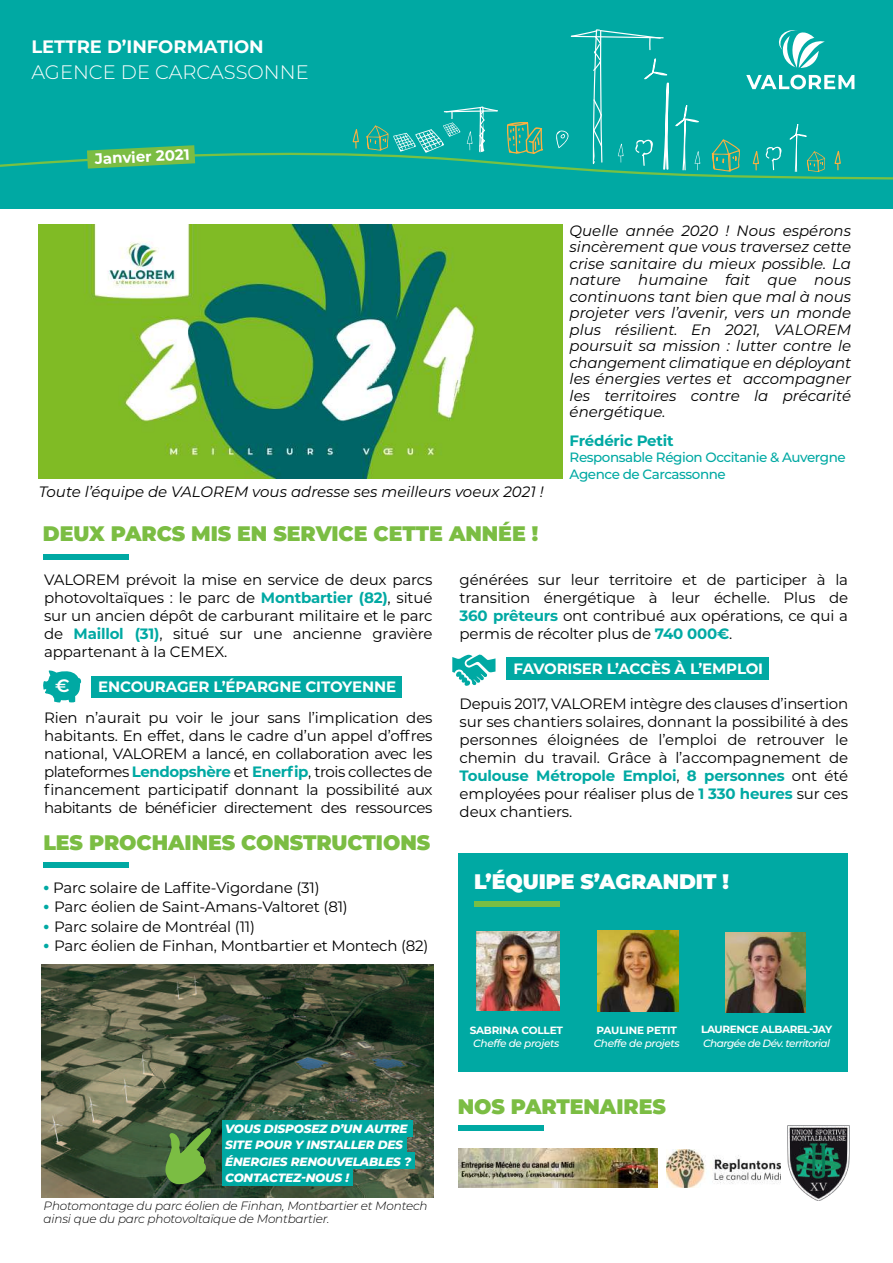
<style>
.page{position:relative;width:893px;height:1263px;background:#fff}
.page>*{position:absolute;margin:0;border:0;box-sizing:border-box;transform-origin:0 0}
.t1{font:900 21px "Montserrat";letter-spacing:-.005em;color:#7bbd43}
.t2{font:900 21px "Montserrat";letter-spacing:-.005em;color:#fff}
.t3{font:300 19.5px "Montserrat";color:#fff}
.t4{font:700 18px "Montserrat";color:#fff}
.t5{font:600 18px "Montserrat";color:#fff}
.t6{font:15px/18px "Montserrat";letter-spacing:-.01em;color:#000;text-align:justify}
.t7{font:italic 15px/16.5px "Montserrat";color:#000001;text-align:justify}
.t8{font:700 15px "Montserrat";letter-spacing:-.01em;color:#fff}
.t9{font:700 15px "Montserrat";letter-spacing:-.015em;color:#00a9a3}
.t10{font:500 13.5px/16.5px "Montserrat";letter-spacing:-.03em;color:#00a9a3}
.t11{font:italic 300 12px/13.5px "Montserrat";letter-spacing:-.015em;color:#000}
.t12{font:italic 800 12px/16.5px "Montserrat";letter-spacing:-.015em;color:#fff}
.t13{font:italic 500 10.5px "Montserrat";letter-spacing:-.04em;color:#fff}
.t14{font:700 10.5px "Montserrat";letter-spacing:-.03em;color:#fff}
.s1{font-weight:700;color:#00a9a3}
.s2{font-weight:700;font-size:18px;color:#00a9a3}
</style>
<div class="page">
<div style="left:91px;top:676px;width:311px;height:21px;background:#00a9a3"></div>
<div style="left:506px;top:657px;width:262px;height:22px;background:#00a9a3"></div>
<div style="left:0;top:0;width:893px;height:209px;background:#00a9a3"></div>
<svg style="left:0;top:29px;width:893px;height:151px"></svg>
<img style="left:38px;top:225px;width:524px;height:254px">
<div style="left:43px;top:554px;width:85px;height:6px;background:#00a9a3"></div>
<div style="left:458px;top:853px;width:390px;height:218px;background:#00a9a3"></div>
<div style="left:474px;top:901px;width:86px;height:5px;background:#79be44"></div>
<img style="left:477px;top:931px;width:82px;height:80px">
<div style="left:458px;top:1125px;width:85px;height:6px;background:#00a9a3"></div>
<img style="left:598px;top:930px;width:81px;height:81px">
<img style="left:788px;top:1125px;width:62px;height:76px">
<img style="left:726px;top:932px;width:80px;height:81px">
<img style="left:459px;top:1148px;width:198px;height:39px">
<div style="left:44px;top:862px;width:85px;height:6px;background:#00a9a3"></div>
<img style="left:42px;top:964px;width:392px;height:233px">
<svg style="left:43px;top:670px;width:39px;height:33px"></svg>
<svg style="left:452px;top:654px;width:43px;height:32px"></svg>
<div style="left:222px;top:1135px;width:184px;height:17px;background:#00a9a3"></div>
<div style="left:222px;top:1152px;width:193px;height:17px;background:#00a9a3"></div>
<div style="left:222px;top:1169px;width:131px;height:16px;background:#00a9a3"></div>
<div style="left:222px;top:1120px;width:191px;height:16px;background:#00a9a3"></div>
<svg style="left:165px;top:1128px;width:48px;height:56px;background:#59873a"></svg>
<img style="left:666px;top:1149px;width:115px;height:38px">
<p class="t4" style="left:31px;top:34px;width:234px">LETTRE D’INFORMATION</p>
<h2 class="t3" style="left:31px;top:59px;width:279px">AGENCE DE CARCASSONNE</h2>
<p class="t8" style="left:94px;top:148px;width:96px;rotate:-3deg">Janvier 2021</p>
<p class="t7" style="left:39px;top:483px;width:506px">Toute l’équipe de VALOREM vous adresse ses meilleurs voeux 2021 !</p>
<h1 class="t1" style="left:43px;top:518px;width:497px">DEUX PARCS MIS EN SERVICE CETTE ANNÉE !</h1>
<p class="t7" style="left:570px;top:222px;width:283px">Quelle année 2020 ! Nous espérons sincèrement que vous traversez cette crise sanitaire du mieux possible. La nature humaine fait que nous continuons tant bien que mal à nous projeter vers l’avenir, vers un monde plus résilient. En 2021, VALOREM poursuit sa mission : lutter contre le changement climatique en déployant les énergies vertes et accompagner les territoires contre la précarité énergétique.</p>
<p class="t9" style="left:570px;top:430px;width:106px">Frédéric Petit</p>
<p class="t10" style="left:570px;top:449px;width:278px">Responsable Région Occitanie &amp; Auvergne<br>Agence de Carcassonne</p>
<p class="t6" style="left:44px;top:570px;width:390px">VALOREM prévoit la mise en service de deux parcs photovoltaïques : le parc de <span class="s1">Montbartier (82)</span>, situé sur un ancien dépôt de carburant militaire et le parc de <span class="s1">Maillol (31)</span>, situé sur une ancienne gravière appartenant à la CEMEX.</p>
<p class="t8" style="left:98px;top:676px;width:300px">ENCOURAGER L’ÉPARGNE CITOYENNE</p>
<p class="t6" style="left:44px;top:708px;width:390px">Rien n’aurait pu voir le jour sans l’implication des habitants. En effet, dans le cadre d’un appel d’offres national, VALOREM a lancé, en collaboration avec les plateformes <span class="s1">Lendopshère</span> et <span class="s1">Enerfip</span>, trois collectes de financement participatif donnant la possibilité aux habitants de bénéficier directement des ressources</p>
<p class="t5" style="left:55px;top:673px;width:16px">€</p>
<h1 class="t1" style="left:43px;top:827px;width:388px">LES PROCHAINES CONSTRUCTIONS</h1>
<p class="t6" style="left:43px;top:878px;width:278px"><span class="s2">•</span> Parc solaire de Laffite-Vigordane (31)</p>
<p class="t6" style="left:43px;top:898px;width:306px"><span class="s2">•</span> Parc éolien de Saint-Amans-Valtoret (81)</p>
<p class="t6" style="left:43px;top:917px;width:214px"><span class="s2">•</span> Parc solaire de Montréal (11)</p>
<p class="t6" style="left:43px;top:937px;width:387px"><span class="s2">•</span> Parc éolien de Finhan, Montbartier et Montech (82)</p>
<p class="t6" style="left:460px;top:570px;width:390px">générées sur leur territoire et de participer à la transition énergétique à leur échelle. Plus de <span class="s1">360 prêteurs</span> ont contribué aux opérations, ce qui a permis de récolter plus de <span class="s1">740 000€</span>.</p>
<p class="t8" style="left:514px;top:658px;width:251px">FAVORISER L’ACCÈS À L’EMPLOI</p>
<p class="t6" style="left:460px;top:694px;width:390px">Depuis 2017, VALOREM intègre des clauses d’insertion sur ses chantiers solaires, donnant la possibilité à des personnes éloignées de l’emploi de retrouver le chemin du travail. Grâce à l’accompagnement de <span class="s1">Toulouse Métropole Emploi</span>, <span class="s1">8 personnes</span> ont été employées pour réaliser plus de <span class="s1">1 330 heures</span> sur ces deux chantiers.</p>
<h1 class="t2" style="left:474px;top:866px;width:256px">L’ÉQUIPE S’AGRANDIT !</h1>
<p class="t12" style="left:225px;top:1120px;width:188px">VOUS DISPOSEZ D’UN AUTRE<br>SITE POUR Y INSTALLER DES<br>ÉNERGIES RENOUVELABLES ?<br>CONTACTEZ-NOUS !</p>
<p class="t11" style="left:44px;top:1198px;width:385px">Photomontage du parc éolien de Finhan, Montbartier et Montech ainsi que du parc photovoltaïque de Montbartier.</p>
<p class="t14" style="left:470px;top:1022px;width:95px">SABRINA COLLET</p>
<p class="t13" style="left:473px;top:1036px;width:88px">Cheffe de projets</p>
<p class="t14" style="left:597px;top:1022px;width:82px">PAULINE PETIT</p>
<p class="t13" style="left:594px;top:1036px;width:88px">Cheffe de projets</p>
<h1 class="t1" style="left:458px;top:1091px;width:210px">NOS PARTENAIRES</h1>
<p class="t14" style="left:701px;top:1022px;width:132px">LAURENCE ALBAREL-JAY</p>
<p class="t13" style="left:703px;top:1035px;width:128px">Chargée de Dév. territorial</p>
</div>
